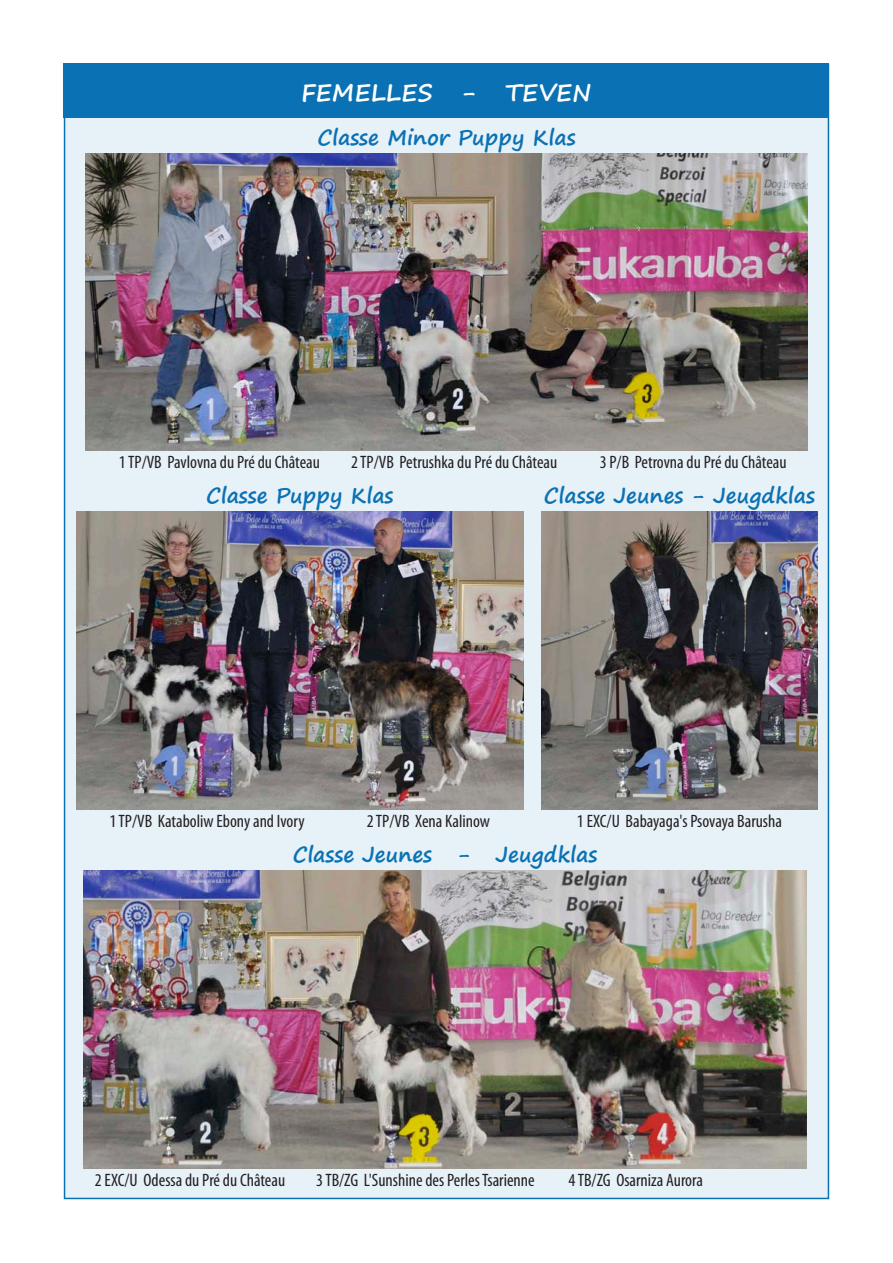
<style>
.page{position:relative;width:893px;height:1263px;background:#fff}
.page>*{position:absolute;margin:0;border:0;box-sizing:border-box;transform-origin:0 0}
.t1{font:700 24px "Segoe Print";color:#fff}
.t2{font:700 21px "Segoe Print";color:#0a71b4}
.t3{font:condensed 18px "Myriad Pro";color:#231f20}
</style>
<div class="page">
<div style="left:64px;top:64px;width:765px;height:1135px;background:#e7f1f8;border:2px solid #0a71b4"></div>
<div style="left:64px;top:64px;width:765px;height:54px;background:#0a71b4"></div>
<img style="left:85px;top:153px;width:723px;height:298px">
<img style="left:77px;top:512px;width:446px;height:297px">
<img style="left:541px;top:512px;width:277px;height:297px">
<img style="left:84px;top:871px;width:722px;height:297px">
<p class="t1" style="left:301px;top:71px;width:292px">FEMELLES - TEVEN</p>
<p class="t2" style="left:317px;top:118px;width:260px">Classe Minor Puppy Klas</p>
<p class="t3" style="left:119px;top:452px;width:202px">1 TP/VB Pavlovna du Pré du Château</p>
<p class="t3" style="left:351px;top:452px;width:208px">2 TP/VB Petrushka du Pré du Château</p>
<p class="t3" style="left:600px;top:452px;width:188px">3 P/B Petrovna du Pré du Château</p>
<p class="t2" style="left:206px;top:477px;width:189px">Classe Puppy Klas</p>
<p class="t2" style="left:544px;top:477px;width:272px">Classe Jeunes - Jeugdklas</p>
<p class="t3" style="left:109px;top:810px;width:197px">1 TP/VB Kataboliw Ebony and Ivory</p>
<p class="t3" style="left:367px;top:810px;width:125px">2 TP/VB Xena Kalinow</p>
<p class="t3" style="left:577px;top:810px;width:206px">1 EXC/U Babayaga's Psovaya Barusha</p>
<p class="t2" style="left:293px;top:835px;width:306px">Classe Jeunes - Jeugdklas</p>
<p class="t3" style="left:95px;top:1169px;width:192px">2 EXC/U Odessa du Pré du Château</p>
<p class="t3" style="left:316px;top:1169px;width:220px">3 TB/ZG L'Sunshine des Perles Tsarienne</p>
<p class="t3" style="left:569px;top:1169px;width:136px">4 TB/ZG Osarniza Aurora</p>
</div>
